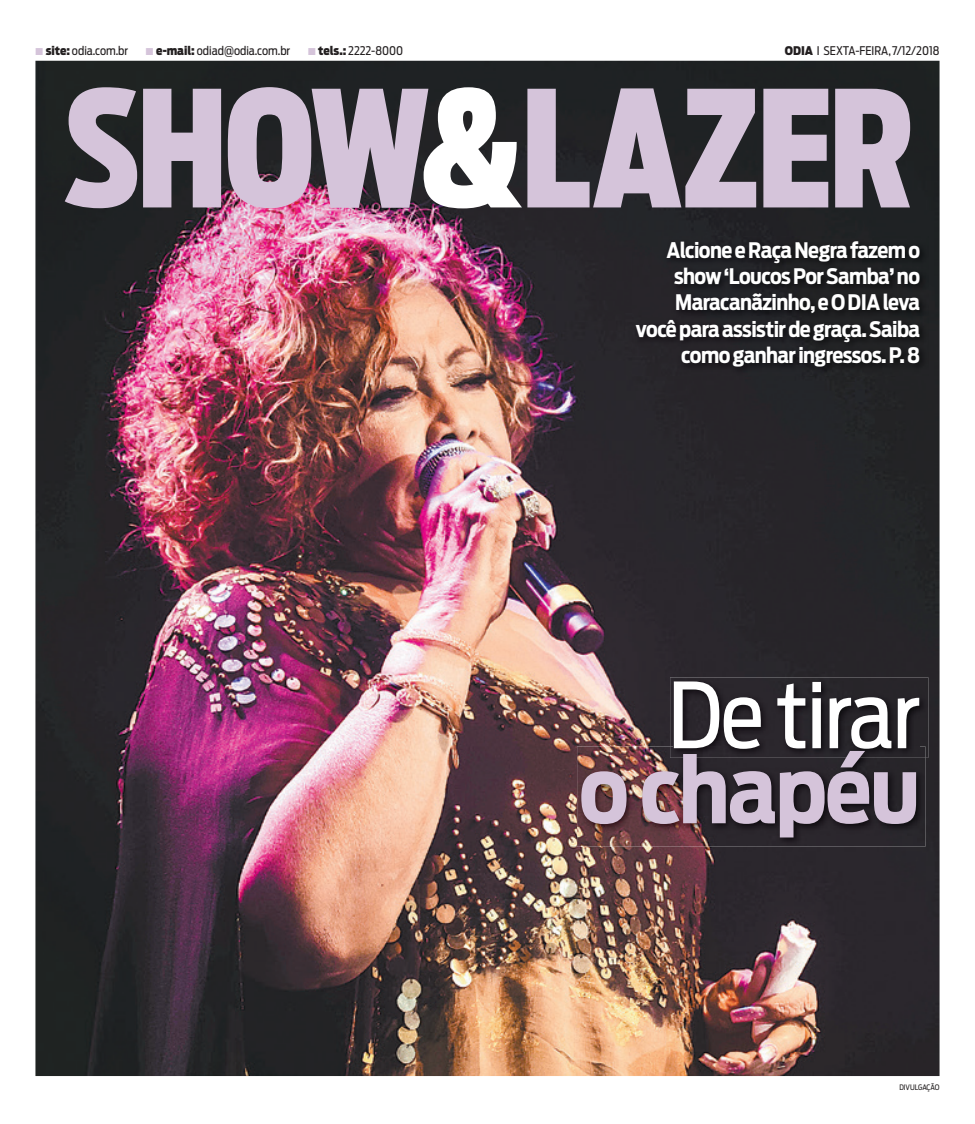
<style>
.page{position:relative;width:975px;height:1124px;background:#fff}
.page>*{position:absolute;margin:0;border:0;box-sizing:border-box;transform-origin:0 0}
.t1{font:900 160.12px "Antenna Extra Cond";letter-spacing:-.015em;color:#d5c4da}
.t2{font:90px "Antenna Cond";letter-spacing:-.02em;color:#fff}
.t3{font:700 90px "Antenna Cond";letter-spacing:-.02em;color:#d5c4da}
.t4{font:700 21.25px/26.2px "Antenna Cond";letter-spacing:-.025em;color:#fff;text-align:right}
.t5{font:11.88px "Antenna Cond";color:#231f20}
.t6{font:7.5px "Antenna Cond";letter-spacing:-.005em;color:#231f20}
.s1{color:#d5c4da}
.s2{font-weight:900}
.s3{color:#fff}
</style>
<div class="page">
<img style="left:35px;top:61px;width:904px;height:1014px">
<img style="left:632px;top:237px;width:296px;height:138px">
<img style="left:670px;top:677px;width:258px;height:80px">
<img style="left:673px;top:681px;width:246px;height:65px">
<img style="left:577px;top:746px;width:348px;height:100px">
<img style="left:670px;top:746px;width:255px;height:11px">
<img style="left:673px;top:746px;width:246px;height:2px">
<p class="t5" style="left:35px;top:43px;width:94px"><span class="s1">■</span> <span class="s2">site:</span> odia.com.br</p>
<p class="t5" style="left:146px;top:43px;width:146px"><span class="s1">■</span> <span class="s2">e-mail:</span> odiad@odia.com.br</p>
<p class="t5" style="left:308px;top:43px;width:96px"><span class="s1">■</span> <span class="s2">tels.:</span> 2222-8000</p>
<p class="t5" style="left:784px;top:43px;width:156px"><span class="s2">ODIA</span> I SEXTA-FEIRA, 7/12/2018</p>
<h1 class="t1" style="left:64px;top:54px;width:851px">SHOW<span class="s3">&amp;</span>LAZER</h1>
<p class="t4" style="left:636px;top:237px;width:285px">Alcione e Raça Negra fazem o show ‘Loucos Por Samba’ no<br>Maracanãzinho, e O DIA leva você para assistir de graça. Saiba como ganhar ingressos. P. 8</p>
<h2 class="t2" style="left:668px;top:661px;width:253px">De tirar</h2>
<h2 class="t3" style="left:579px;top:736px;width:342px">o chapéu</h2>
<p class="t6" style="left:899px;top:1082px;width:42px">DIVULGAÇÃO</p>
</div>
